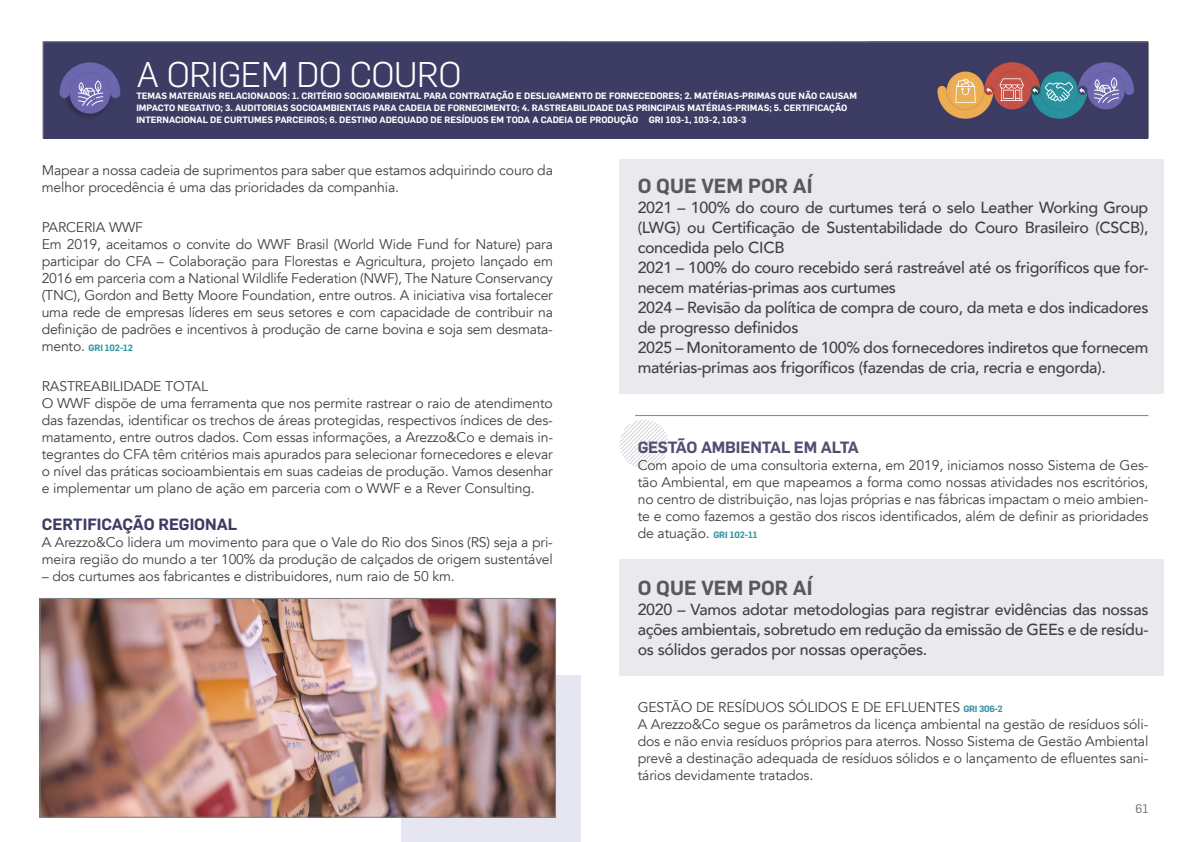
<style>
.page{position:relative;width:1191px;height:842px;background:#fff}
.page>*{position:absolute;margin:0;border:0;box-sizing:border-box;transform-origin:0 0}
.t1{font:300 35px "Flama";letter-spacing:-.01em;color:#fff}
.t2{font:600 20px "Flama";color:#58595b}
.t3{font:500 16px/20px "Avenir";letter-spacing:-.02em;color:#414042}
.t4{font:600 16px "Flama";letter-spacing:-.01em;color:#504f72}
.t5{font:600 16px "Flama";color:#3c3b63}
.t6{font:14px/17px "Avenir";letter-spacing:-.01em;color:#414042}
.t7{font:12.2px "Flama";color:#6d6e71}
.t8{font:600 9px/12px "Flama";color:#fff}
.t9{font:600 9px "Flama";letter-spacing:-.01em;color:#3393a1}
.s1{font-family:"Avenir";font-weight:400;font-size:14px;color:#414042}
.s2{font-family:"Flama";font-weight:600;font-size:9px;color:#3393a1}
</style>
<div class="page">
<div style="left:619px;top:560px;width:544px;height:116px;background:#eae9ee"></div>
<div style="left:619px;top:159px;width:545px;height:235px;background:#eae9ee"></div>
<svg style="left:619px;top:420px;width:49px;height:48px"></svg>
<div style="left:401px;top:675px;width:179px;height:167px;background:#e6e6f3"></div>
<img style="left:42px;top:600px;width:512px;height:215px">
<div style="left:40px;top:598px;width:516px;height:219px;border:1px solid #808285"></div>
<div style="left:44px;top:42px;width:824px;height:96px;background:#3d3c64"></div>
<hr style="left:43px;top:42px;width:1px;height:96px;background:#6d6e71">
<hr style="left:1147px;top:42px;width:1px;height:96px;background:#6d6e71">
<img style="left:868px;top:42px;width:279px;height:96px">
<svg style="left:999px;top:78px;width:24px;height:23px"></svg>
<svg style="left:1094px;top:77px;width:25px;height:26px"></svg>
<svg style="left:955px;top:79px;width:20px;height:24px"></svg>
<svg style="left:1079px;top:88px;width:5px;height:5px"></svg>
<svg style="left:1032px;top:88px;width:5px;height:5px"></svg>
<svg style="left:986px;top:88px;width:5px;height:4px"></svg>
<hr style="left:43px;top:41px;width:1105px;height:1px;background:#6d6e71">
<svg style="left:78px;top:80px;width:25px;height:26px"></svg>
<svg style="left:1045px;top:82px;width:28px;height:19px"></svg>
<hr style="left:635px;top:415px;width:513px;height:1px;background:#808285">
<h1 class="t1" style="left:136px;top:51px;width:327px">A ORIGEM DO COURO</h1>
<p class="t8" style="left:136px;top:89px;width:722px">TEMAS MATERIAIS RELACIONADOS: 1. CRITÉRIO SOCIOAMBIENTAL PARA CONTRATAÇÃO E DESLIGAMENTO DE FORNECEDORES; 2. MATÉRIAS-PRIMAS QUE NÃO CAUSAM<br>IMPACTO NEGATIVO; 3. AUDITORIAS SOCIOAMBIENTAIS PARA CADEIA DE FORNECIMENTO; 4. RASTREABILIDADE DAS PRINCIPAIS MATÉRIAS-PRIMAS; 5. CERTIFICAÇÃO<br>INTERNACIONAL DE CURTUMES PARCEIROS; 6. DESTINO ADEQUADO DE RESÍDUOS EM TODA A CADEIA DE PRODUÇÃO GRI 103-1, 103-2, 103-3</p>
<p class="t6" style="left:42px;top:161px;width:513px">Mapear a nossa cadeia de suprimentos para saber que estamos adquirindo couro da melhor procedência é uma das prioridades da companhia.</p>
<p class="t6" style="left:42px;top:218px;width:513px">PARCERIA WWF<br>Em 2019, aceitamos o convite do WWF Brasil (World Wide Fund for Nature) para participar do CFA – Colaboração para Florestas e Agricultura, projeto lançado em 2016 em parceria com a National Wildlife Federation (NWF), The Nature Conservancy (TNC), Gordon and Betty Moore Foundation, entre outros. A iniciativa visa fortalecer uma rede de empresas líderes em seus setores e com capacidade de contribuir na definição de padrões e incentivos à produção de carne bovina e soja sem desmata-</p>
<p class="t9" style="left:42px;top:341px;width:93px"><span class="s1">mento.</span> GRI 102-12</p>
<p class="t6" style="left:42px;top:377px;width:513px">RASTREABILIDADE TOTAL<br>O WWF dispõe de uma ferramenta que nos permite rastrear o raio de atendimento das fazendas, identificar os trechos de áreas protegidas, respectivos índices de des&shy;matamento, entre outros dados. Com essas informações, a Arezzo&amp;Co e demais in&shy;tegrantes do CFA têm critérios mais apurados para selecionar fornecedores e elevar o nível das práticas socioambientais em suas cadeias de produção. Vamos desenhar e implementar um plano de ação em parceria com o WWF e a Rever Consulting.</p>
<p class="t5" style="left:42px;top:512px;width:197px">CERTIFICAÇÃO REGIONAL</p>
<p class="t6" style="left:42px;top:533px;width:513px">A Arezzo&amp;Co lidera um movimento para que o Vale do Rio dos Sinos (RS) seja a pri&shy;meira região do mundo a ter 100% da produção de calçados de origem sustentável</p>
<p class="t6" style="left:42px;top:567px;width:414px">– dos curtumes aos fabricantes e distribuidores, num raio de 50 km.</p>
<h2 class="t2" style="left:637px;top:171px;width:176px">O QUE VEM POR AÍ</h2>
<p class="t3" style="left:637px;top:196px;width:512px">2021 – 100% do couro de curtumes terá o selo Leather Working Group (LWG) ou Certificação de Sustentabilidade do Couro Brasileiro (CSCB), concedida pelo CICB<br>2021 – 100% do couro recebido será rastreável até os frigoríficos que for&shy;necem matérias-primas aos curtumes<br>2024 – Revisão da política de compra de couro, da meta e dos indicadores de progresso definidos<br>2025 – Monitoramento de 100% dos fornecedores indiretos que fornecem matérias-primas aos frigoríficos (fazendas de cria, recria e engorda).</p>
<p class="t4" style="left:637px;top:436px;width:223px">GESTÃO AMBIENTAL EM ALTA</p>
<p class="t6" style="left:637px;top:457px;width:512px;text-align:justify">Com apoio de uma consultoria externa, em 2019, iniciamos nosso Sistema de Ges&shy;tão Ambiental, em que mapeamos a forma como nossas atividades nos escritórios, no centro de distribuição, nas lojas próprias e nas fábricas impactam o meio ambien&shy;te e como fazemos a gestão dos riscos identificados, além de definir as prioridades de atuação. <span class="s2">GRI 102-11</span></p>
<h2 class="t2" style="left:637px;top:573px;width:176px">O QUE VEM POR AÍ</h2>
<p class="t3" style="left:637px;top:598px;width:512px;text-align:justify">2020 – Vamos adotar metodologias para registrar evidências das nossas ações ambientais, sobretudo em redução da emissão de GEEs e de resídu&shy;os sólidos gerados por nossas operações.</p>
<p class="t6" style="left:637px;top:699px;width:512px">GESTÃO DE RESÍDUOS SÓLIDOS E DE EFLUENTES <span class="s2">GRI 306-2<br></span>A Arezzo&amp;Co segue os parâmetros da licença ambiental na gestão de resíduos sóli&shy;dos e não envia resíduos próprios para aterros. Nosso Sistema de Gestão Ambiental prevê a destinação adequada de resíduos sólidos e o lançamento de efluentes sani&shy;tários devidamente tratados.</p>
<p class="t7" style="left:1135px;top:800px;width:14px">61</p>
</div>
